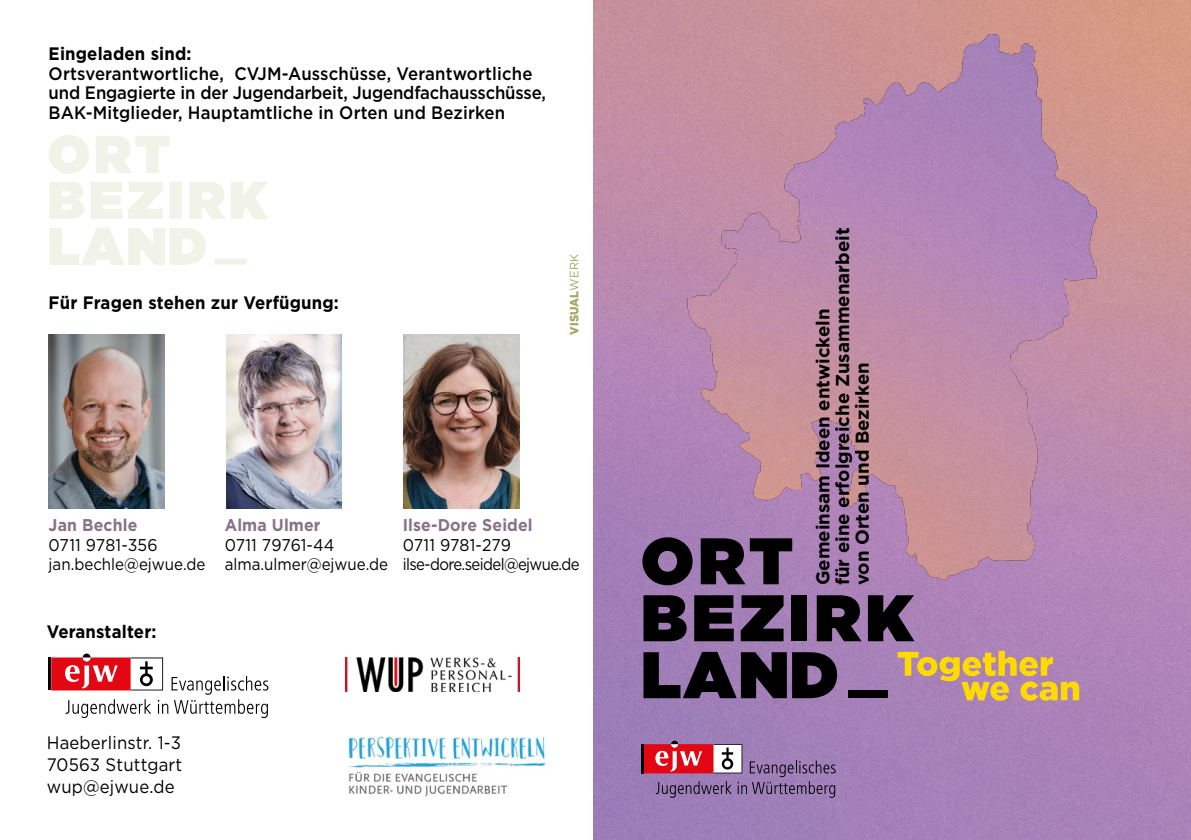
<style>
.page{position:relative;width:1191px;height:840px;background:#fff}
.page>*{position:absolute;margin:0;border:0;box-sizing:border-box;transform-origin:0 0}
.t1{font:900 65.6px/56.8px "Gotham";letter-spacing:.06em;color:#000}
.t2{font:700 18.6px/19.6px "Gotham";color:#000}
.t3{font:500 18px/19.6px "Gotham";letter-spacing:.01em;color:#000;scale:.93 1}
.t4{font:700 18px "Gotham";letter-spacing:.01em;color:#000;scale:.93 1}
.t5{font:18px/22px "Gotham";letter-spacing:.01em;color:#000;text-align:justify;scale:.93 1}
.t6{font:17px "Gotham";color:#000;scale:.93 1}
.t7{font:700 17px "Gotham";letter-spacing:.01em;color:#887189;scale:.93 1}
.t8{font:16.6px "Gotham";color:#000;scale:.91 1}
.t9{font:900 12px "Gotham";letter-spacing:.01em;color:#a7a865;scale:.93 1}
.s1{font-weight:400}
</style>
<div class="page">
<img style="left:593px;top:0;width:598px;height:839px">
<svg style="left:687px;top:33px;width:410px;height:549px;background:#bc8ba8"></svg>
<img style="left:721px;top:35px;width:266px;height:235px">
<svg style="left:49px;top:135px;width:219px;height:130px"></svg>
<svg style="left:897px;top:650px;width:182px;height:50px;background:#c8a175"></svg>
<div style="left:848px;top:690px;width:39px;height:7px;background:#000"></div>
<img style="left:346px;top:657px;width:173px;height:34px">
<hr style="left:49px;top:657px;width:2px;height:33px;background:#000">
<svg style="left:51px;top:653px;width:217px;height:64px"></svg>
<img style="left:49px;top:334px;width:115px;height:174px">
<img style="left:226px;top:334px;width:116px;height:174px">
<hr style="left:641px;top:743px;width:2px;height:30px;background:#000">
<svg style="left:643px;top:740px;width:192px;height:57px;background:#a46d95"></svg>
<img style="left:403px;top:334px;width:116px;height:174px">
<img style="left:348px;top:736px;width:198px;height:61px">
<p class="t4" style="left:49px;top:45px;width:155px">Eingeladen sind:</p>
<p class="t3" style="left:49px;top:64px;width:536px">Ortsverantwortliche, CVJM-Ausschüsse, Verantwortliche und Engagierte in der Jugendarbeit, Jugendfachausschüsse,<br>BAK-Mitglieder, Hauptamtliche in Orten und Bezirken</p>
<p class="t4" style="left:49px;top:294px;width:314px">Für Fragen stehen zur Verfügung:</p>
<p class="t9" style="left:569px;top:334px;width:88px;rotate:-90deg">VISUAL<span class="s1">WERK</span></p>
<p class="t7" style="left:49px;top:517px;width:97px">Jan Bechle</p>
<p class="t7" style="left:225px;top:517px;width:105px">Alma Ulmer</p>
<p class="t7" style="left:403px;top:517px;width:141px">Ilse-Dore Seidel</p>
<p class="t6" style="left:49px;top:537px;width:119px">0711 9781-356</p>
<p class="t6" style="left:225px;top:537px;width:120px">0711 79761-44</p>
<p class="t6" style="left:403px;top:537px;width:118px">0711 9781-279</p>
<p class="t8" style="left:49px;top:557px;width:585px">jan.bechle@ejwue.de alma.ulmer@ejwue.de ilse-dore.seidel@ejwue.de</p>
<p class="t4" style="left:47px;top:623px;width:119px">Veranstalter:</p>
<p class="t5" style="left:47px;top:732px;width:147px">Haeberlinstr. 1-3<br>70563 Stuttgart wup@ejwue.de</p>
<p class="t2" style="left:814px;top:585px;width:359px;rotate:-90deg">Gemeinsam Ideen entwickeln<br>für eine erfolgreiche Zusammenarbeit von Orten und Bezirken</p>
<h1 class="t1" style="left:641px;top:592px;width:274px">BEZIRK<br>LAND</h1>
<h1 class="t1" style="left:641px;top:536px;width:154px">ORT</h1>
</div>
